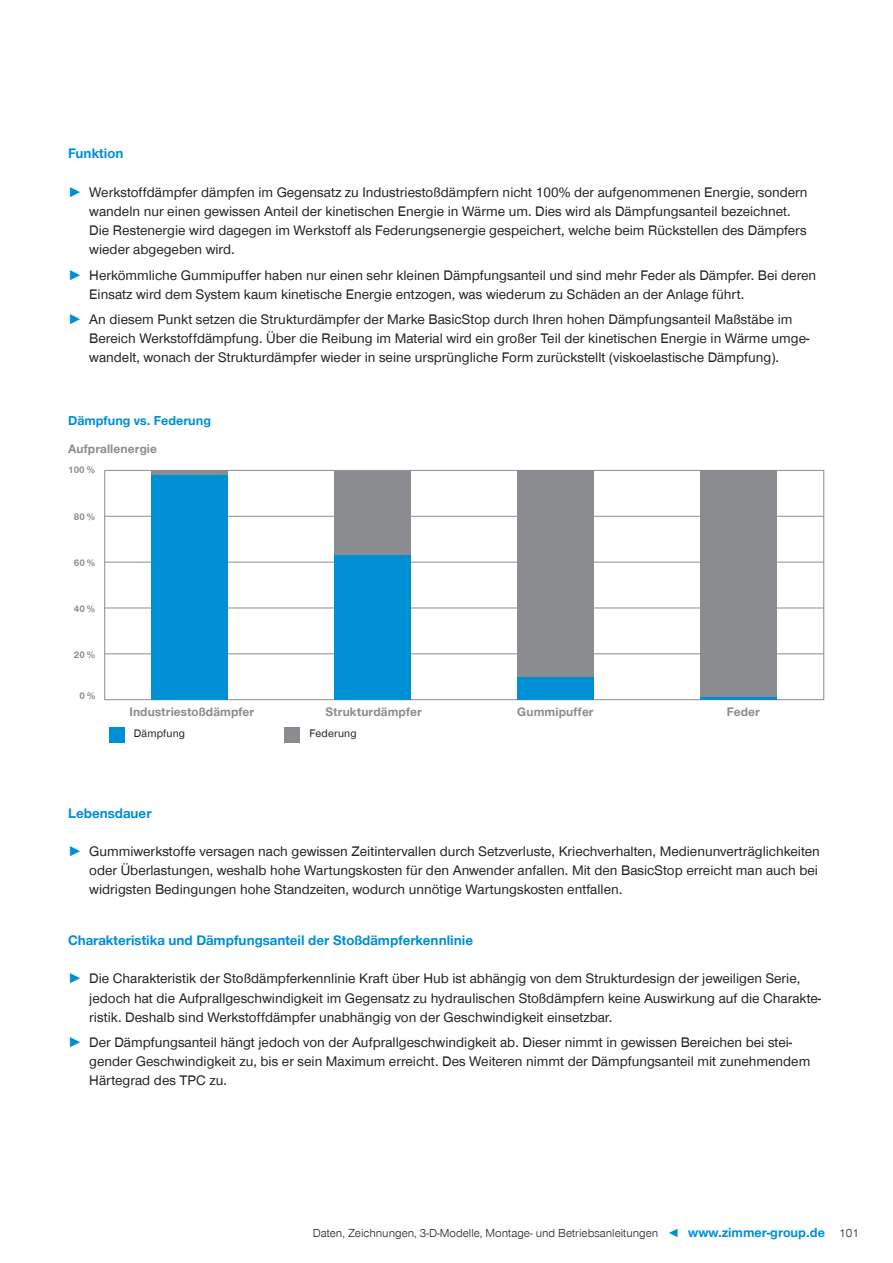
<style>
.page{position:relative;width:893px;height:1263px;background:#fff}
.page>*{position:absolute;margin:0;border:0;box-sizing:border-box;transform-origin:0 0}
.t1{font:14.25px/19.2px "Zimmer Group Sans Global";color:#231f20}
.t2{font:700 14.25px "Zimmer Group Sans Global";color:#008fd5}
.t3{font:700 13.35px "Zimmer Group Sans Global";color:#008fd5}
.t4{font:700 12.6px "Zimmer Group Sans Global";letter-spacing:.01em;color:#8a8c8f}
.t5{font:300 12px "Zimmer Group Sans Global";color:#231f20}
.t6{font:11.25px "Zimmer Group Sans Global";letter-spacing:.01em;color:#231f20}
.t7{font:700 9.9px "Zimmer Group Sans Global";color:#8a8c8f}
.s1{font-family:"Zimmer Group Sans";font-weight:700;color:#008fd5}
.s2{color:#008fd5}
.s3{font-weight:700;font-size:13.5px;color:#008fd5}
</style>
<div class="page">
<hr style="left:104px;top:653px;width:720px;height:1px;background:#8a8c8f">
<hr style="left:104px;top:608px;width:720px;height:1px;background:#8a8c8f">
<hr style="left:104px;top:562px;width:720px;height:1px;background:#8a8c8f">
<hr style="left:104px;top:516px;width:720px;height:1px;background:#8a8c8f">
<hr style="left:105px;top:470px;width:719px;height:1px;background:#8a8c8f">
<hr style="left:104px;top:470px;width:1px;height:230px;background:#8a8c8f">
<hr style="left:823px;top:470px;width:1px;height:230px;background:#8a8c8f">
<hr style="left:104px;top:699px;width:720px;height:1px;background:#8a8c8f">
<div style="left:285px;top:727px;width:15px;height:15px;background:#8a8c8f"></div>
<div style="left:109px;top:727px;width:16px;height:16px;background:#008fd5"></div>
<div style="left:151px;top:473px;width:76px;height:227px;background:#008fd5"></div>
<div style="left:151px;top:470px;width:76px;height:5px;background:#8a8c8f"></div>
<div style="left:334px;top:513px;width:76px;height:187px;background:#008fd5"></div>
<div style="left:334px;top:471px;width:76px;height:83px;background:#8a8c8f"></div>
<div style="left:517px;top:654px;width:76px;height:46px;background:#008fd5"></div>
<div style="left:517px;top:470px;width:76px;height:207px;background:#8a8c8f"></div>
<div style="left:700px;top:693px;width:76px;height:7px;background:#008fd5"></div>
<div style="left:700px;top:470px;width:76px;height:227px;background:#8a8c8f"></div>
<p class="t2" style="left:68px;top:145px;width:57px">Funktion</p>
<p class="t1" style="left:89px;top:182px;width:720px;text-indent:-21px"><span class="s1">►</span> Werkstoffdämpfer dämpfen im Gegensatz zu Industriestoßdämpfern nicht 100% der aufgenommenen Energie, sondern wandeln nur einen gewissen Anteil der kinetischen Energie in Wärme um. Dies wird als Dämpfungsanteil bezeichnet.<br>Die Restenergie wird dagegen im Werkstoff als Federungsenergie gespeichert, welche beim Rückstellen des Dämpfers wieder abgegeben wird.</p>
<p class="t1" style="left:89px;top:265px;width:728px;text-indent:-21px"><span class="s1">►</span> Herkömmliche Gummipuffer haben nur einen sehr kleinen Dämpfungsanteil und sind mehr Feder als Dämpfer. Bei deren<br>Einsatz wird dem System kaum kinetische Energie entzogen, was wiederum zu Schäden an der Anlage führt.</p>
<p class="t1" style="left:89px;top:310px;width:721px;text-indent:-21px"><span class="s1">►</span> An diesem Punkt setzen die Strukturdämpfer der Marke BasicStop durch Ihren hohen Dämpfungsanteil Maßstäbe im<br>Bereich Werkstoffdämpfung. Über die Reibung im Material wird ein großer Teil der kinetischen Energie in Wärme umge&shy;wandelt, wonach der Strukturdämpfer wieder in seine ursprüngliche Form zurückstellt (viskoelastische Dämpfung).</p>
<p class="t3" style="left:68px;top:413px;width:144px">Dämpfung vs. Federung</p>
<p class="t4" style="left:68px;top:442px;width:90px">Aufprallenergie</p>
<p class="t7" style="left:68px;top:464px;width:28px">100 %</p>
<p class="t7" style="left:74px;top:510px;width:23px">80 %</p>
<p class="t7" style="left:74px;top:557px;width:23px">60 %</p>
<p class="t7" style="left:74px;top:603px;width:23px">40 %</p>
<p class="t7" style="left:74px;top:649px;width:23px">20 %</p>
<p class="t7" style="left:80px;top:690px;width:17px">0 %</p>
<p class="t4" style="left:129px;top:705px;width:126px">Industriestoßdämpfer</p>
<p class="t6" style="left:134px;top:726px;width:53px">Dämpfung</p>
<p class="t4" style="left:326px;top:705px;width:98px">Strukturdämpfer</p>
<p class="t4" style="left:517px;top:705px;width:78px">Gummipuffer</p>
<p class="t4" style="left:727px;top:705px;width:35px">Feder</p>
<p class="t6" style="left:309px;top:726px;width:49px">Federung</p>
<p class="t2" style="left:68px;top:804px;width:85px">Lebensdauer</p>
<p class="t1" style="left:89px;top:841px;width:732px;text-indent:-21px"><span class="s1">►</span> Gummiwerkstoffe versagen nach gewissen Zeitintervallen durch Setzverluste, Kriechverhalten, Medienunverträglichkeiten oder Überlastungen, weshalb hohe Wartungskosten für den Anwender anfallen. Mit den BasicStop erreicht man auch bei widrigsten Bedingungen hohe Standzeiten, wodurch unnötige Wartungskosten entfallen.</p>
<p class="t2" style="left:68px;top:932px;width:407px">Charakteristika und Dämpfungsanteil der Stoßdämpferkennlinie</p>
<p class="t1" style="left:89px;top:969px;width:733px;text-indent:-21px"><span class="s1">►</span> Die Charakteristik der Stoßdämpferkennlinie Kraft über Hub ist abhängig von dem Strukturdesign der jeweiligen Serie, jedoch hat die Aufprallgeschwindigkeit im Gegensatz zu hydraulischen Stoßdämpfern keine Auswirkung auf die Charakte&shy;ristik. Deshalb sind Werkstoffdämpfer unabhängig von der Geschwindigkeit einsetzbar.</p>
<p class="t1" style="left:89px;top:1033px;width:722px;text-indent:-21px"><span class="s1">►</span> Der Dämpfungsanteil hängt jedoch von der Aufprallgeschwindigkeit ab. Dieser nimmt in gewissen Bereichen bei stei&shy;gender Geschwindigkeit zu, bis er sein Maximum erreicht. Des Weiteren nimmt der Dämpfungsanteil mit zunehmendem<br>Härtegrad des TPC zu.</p>
<p class="t5" style="left:313px;top:1226px;width:514px">Daten, Zeichnungen, 3-D-Modelle, Montage- und Betriebsanleitungen <span class="s2">◄</span> <span class="s3">www.zimmer-group.de</span></p>
<p class="t5" style="left:839px;top:1226px;width:21px">101</p>
</div>
